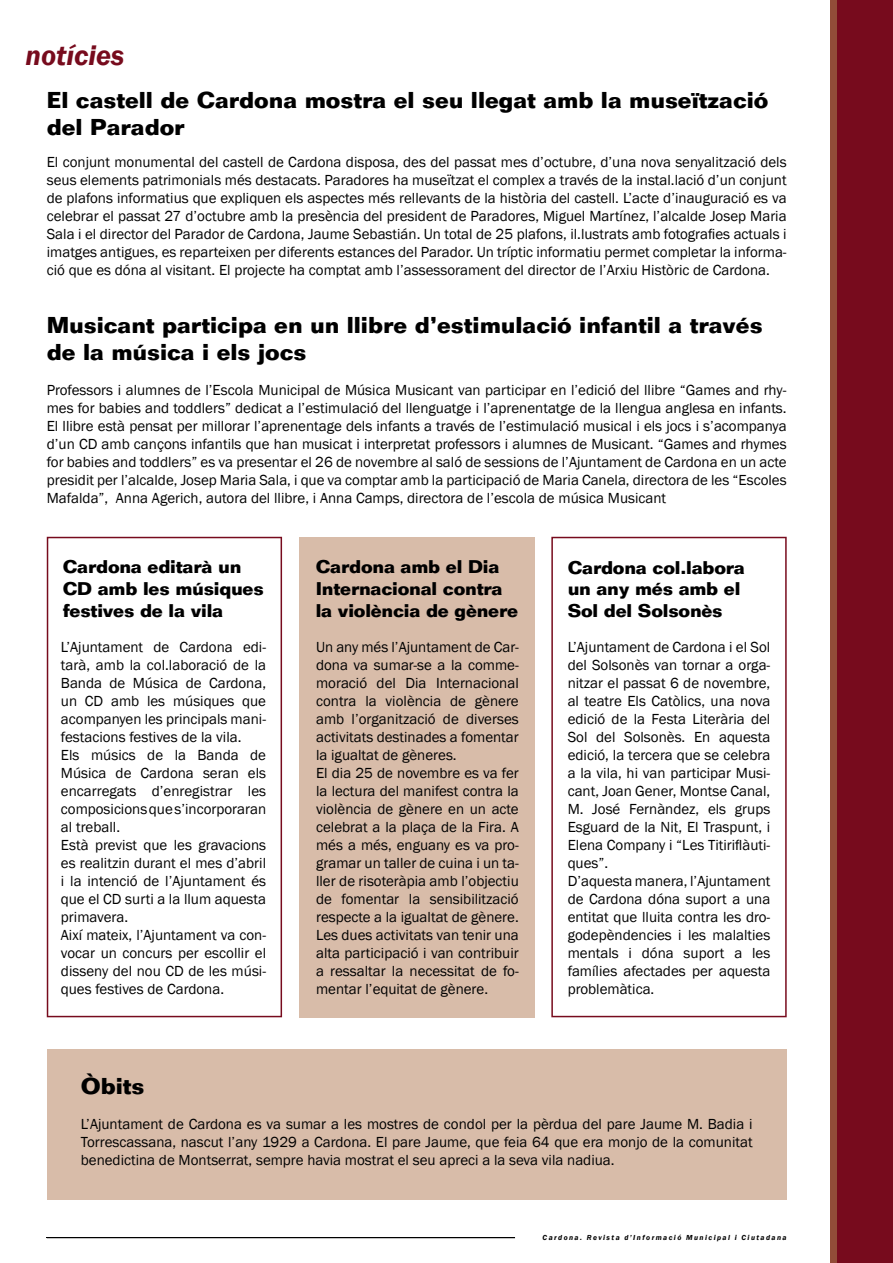
<style>
.page{position:relative;width:893px;height:1263px;background:#fff}
.page>*{position:absolute;margin:0;border:0;box-sizing:border-box;transform-origin:0 0}
.t1{font:italic 600 28.5px "Franklin Gothic";color:#770b1d}
.t2{font:700 22.5px/27px "Folio";color:#000}
.t3{font:700 18px/21.6px "Folio";letter-spacing:-.01em;color:#000}
.t4{font:15px/18px "Franklin Gothic";color:#000}
.t5{font:italic 600 7.5px "Franklin Gothic";letter-spacing:.19em;color:#000}
</style>
<div class="page">
<div style="left:830px;top:0;width:8px;height:1263px;background:#924c38"></div>
<div style="left:838px;top:0;width:55px;height:1263px;background:#770b1d"></div>
<hr style="left:47px;top:1237px;width:468px;height:1px;background:#000">
<div style="left:47px;top:1049px;width:740px;height:150px;background:#d8bca9"></div>
<svg style="left:551px;top:537px;width:236px;height:480px"></svg>
<div style="left:299px;top:537px;width:235px;height:480px;background:#d8bca9"></div>
<svg style="left:47px;top:537px;width:235px;height:480px"></svg>
<h1 class="t1" style="left:25px;top:37px;width:100px">notícies</h1>
<h2 class="t2" style="left:47px;top:87px;width:723px">El castell de Cardona mostra el seu llegat amb la museïtzació del Parador</h2>
<p class="t4" style="left:47px;top:153px;width:741px;text-align:justify">El conjunt monumental del castell de Cardona disposa, des del passat mes d’octubre, d’una nova senyalització dels seus elements patrimonials més destacats. Paradores ha museïtzat el complex a través de la instal.lació d’un conjunt de plafons informatius que expliquen els aspectes més rellevants de la història del castell. L’acte d’inauguració es va celebrar el passat 27 d’octubre amb la presència del president de Paradores, Miguel Martínez, l’alcalde Josep Maria Sala i el director del Parador de Cardona, Jaume Sebastián. Un total de 25 plafons, il.lustrats amb fotografies actuals i imatges antigues, es reparteixen per diferents estances del Parador. Un tríptic informatiu permet completar la informa&shy;ció que es dóna al visitant. El projecte ha comptat amb l’assessorament del director de l’Arxiu Històric de Cardona.</p>
<h2 class="t2" style="left:47px;top:311px;width:717px">Musicant participa en un llibre d’estimulació infantil a través de la música i els jocs</h2>
<p class="t4" style="left:47px;top:382px;width:741px;text-align:justify">Professors i alumnes de l’Escola Municipal de Música Musicant van participar en l’edició del llibre “Games and rhy&shy;mes for babies and toddlers” dedicat a l’estimulació del llenguatge i l’aprenentatge de la llengua anglesa en infants.<br>El llibre està pensat per millorar l’aprenentage dels infants a través de l’estimulació musical i els jocs i s’acompanya d’un CD amb cançons infantils que han musicat i interpretat professors i alumnes de Musicant. “Games and rhymes for babies and toddlers” es va presentar el 26 de novembre al saló de sessions de l’Ajuntament de Cardona en un acte presidit per l’alcalde, Josep Maria Sala, i que va comptar amb la participació de Maria Canela, directora de les “Escoles Mafalda”, Anna Agerich, autora del llibre, i Anna Camps, directora de l’escola de música Musicant</p>
<p class="t3" style="left:63px;top:556px;width:203px">Cardona editarà un<br>CD amb les músiques festives de la vila</p>
<p class="t4" style="left:61px;top:638px;width:207px">L’Ajuntament de Cardona edi&shy;tarà, amb la col.laboració de la<br>Banda de Música de Cardona, un CD amb les músiques que acompanyen les principals mani&shy;festacions festives de la vila.<br>Els músics de la Banda de<br>Música de Cardona seran els encarregats d’enregistrar les composicions que s’incorporaran al treball.<br>Està previst que les gravacions es realitzin durant el mes d’abril i la intenció de l’Ajuntament és que el CD surti a la llum aquesta primavera.<br>Així mateix, l’Ajuntament va con&shy;vocar un concurs per escollir el disseny del nou CD de les músi&shy;ques festives de Cardona.</p>
<h2 class="t2" style="left:81px;top:1072px;width:65px">Òbits</h2>
<p class="t3" style="left:316px;top:556px;width:204px">Cardona amb el Dia<br>Internacional contra la violència de gènere</p>
<p class="t4" style="left:316px;top:638px;width:204px">Un any més l’Ajuntament de Car&shy;dona va sumar-se a la comme&shy;moració del Dia Internacional contra la violència de gènere amb l’organització de diverses activitats destinades a fomentar la igualtat de gèneres.<br>El dia 25 de novembre es va fer la lectura del manifest contra la violència de gènere en un acte celebrat a la plaça de la Fira. A més a més, enguany es va pro&shy;gramar un taller de cuina i un ta&shy;ller de risoteràpia amb l’objectiu de fomentar la sensibilització respecte a la igualtat de gènere.<br>Les dues activitats van tenir una alta participació i van contribuir a ressaltar la necessitat de fo&shy;mentar l’equitat de gènere.</p>
<p class="t3" style="left:568px;top:556px;width:179px">Cardona col.labora un any més amb el<br>Sol del Solsonès</p>
<p class="t4" style="left:568px;top:638px;width:204px">L’Ajuntament de Cardona i el Sol del Solsonès van tornar a orga&shy;nitzar el passat 6 de novembre, al teatre Els Catòlics, una nova edició de la Festa Literària del<br>Sol del Solsonès. En aquesta edició, la tercera que se celebra a la vila, hi van participar Musi&shy;cant, Joan Gener, Montse Canal,<br>M. José Fernàndez, els grups<br>Esguard de la Nit, El Traspunt, i<br>Elena Company i “Les Titiriflàuti&shy;ques”.<br>D’aquesta manera, l’Ajuntament de Cardona dóna suport a una entitat que lluita contra les dro&shy;godepèndencies i les malalties mentals i dóna suport a les famílies afectades per aquesta problemàtica.</p>
<p class="t4" style="left:81px;top:1115px;width:673px;text-align:justify">L’Ajuntament de Cardona es va sumar a les mostres de condol per la pèrdua del pare Jaume M. Badia i Torrescassana, nascut l’any 1929 a Cardona. El pare Jaume, que feia 64 que era monjo de la comunitat benedictina de Montserrat, sempre havia mostrat el seu apreci a la seva vila nadiua.</p>
<p class="t5" style="left:543px;top:1232px;width:246px">Cardona. Revista d’Informació Municipal i Ciutadana</p>
</div>
